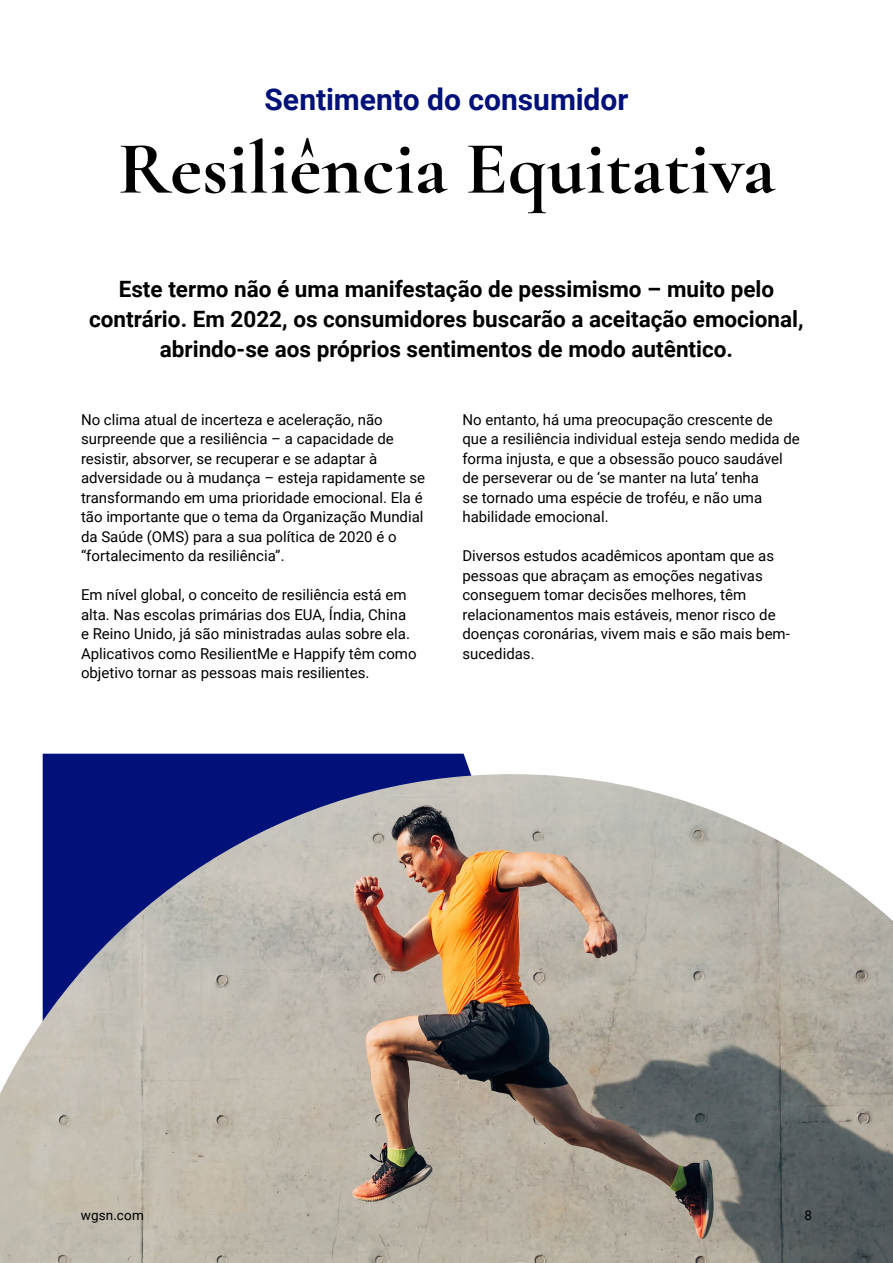
<style>
.page{position:relative;width:893px;height:1263px;background:#fff}
.page>*{position:absolute;margin:0;border:0;box-sizing:border-box;transform-origin:0 0}
.t1{font:700 75px "Cormorant Garamond";color:#000}
.t2{font:700 30px "Roboto";color:#001179}
.t3{font:700 22.5px/30px "Roboto";color:#000;text-align:center}
.t4{font:15px/19.5px "Roboto";color:#000}
.t5{font:13.5px "Roboto";letter-spacing:.01em;color:#000}
</style>
<div class="page">
<div style="left:43px;top:754px;width:428px;height:20px;background:#001179"></div>
<img style="left:0;top:774px;width:893px;height:489px">
<h2 class="t2" style="left:265px;top:78px;width:365px">Sentimento do consumidor</h2>
<h1 class="t1" style="left:118px;top:122px;width:659px">Resiliência Equitativa</h1>
<h3 class="t3" style="left:89px;top:273px;width:716px">Este termo não é uma manifestação de pessimismo – muito pelo contrário. Em 2022, os consumidores buscarão a aceitação emocional, abrindo-se aos próprios sentimentos de modo autêntico.</h3>
<p class="t4" style="left:81px;top:409px;width:346px">No clima atual de incerteza e aceleração, não surpreende que a resiliência – a capacidade de resistir, absorver, se recuperar e se adaptar à adversidade ou à mudança – esteja rapidamente se transformando em uma prioridade emocional. Ela é tão importante que o tema da Organização Mundial da Saúde (OMS) para a sua política de 2020 é o “fortalecimento da resiliência”.</p>
<p class="t4" style="left:81px;top:584px;width:337px">Em nível global, o conceito de resiliência está em alta. Nas escolas primárias dos EUA, Índia, China e Reino Unido, já são ministradas aulas sobre ela.<br>Aplicativos como ResilientMe e Happify têm como objetivo tornar as pessoas mais resilientes.</p>
<p class="t4" style="left:462px;top:409px;width:339px">No entanto, há uma preocupação crescente de que a resiliência individual esteja sendo medida de forma injusta, e que a obsessão pouco saudável de perseverar ou de ‘se manter na luta’ tenha<br>se tornado uma espécie de troféu, e não uma habilidade emocional.</p>
<p class="t4" style="left:462px;top:545px;width:329px">Diversos estudos acadêmicos apontam que as pessoas que abraçam as emoções negativas conseguem tomar decisões melhores, têm relacionamentos mais estáveis, menor risco de doenças coronárias, vivem mais e são mais bem&shy;sucedidas.</p>
<p class="t5" style="left:81px;top:1206px;width:64px">wgsn.com</p>
<p class="t5" style="left:804px;top:1206px;width:9px">8</p>
</div>
